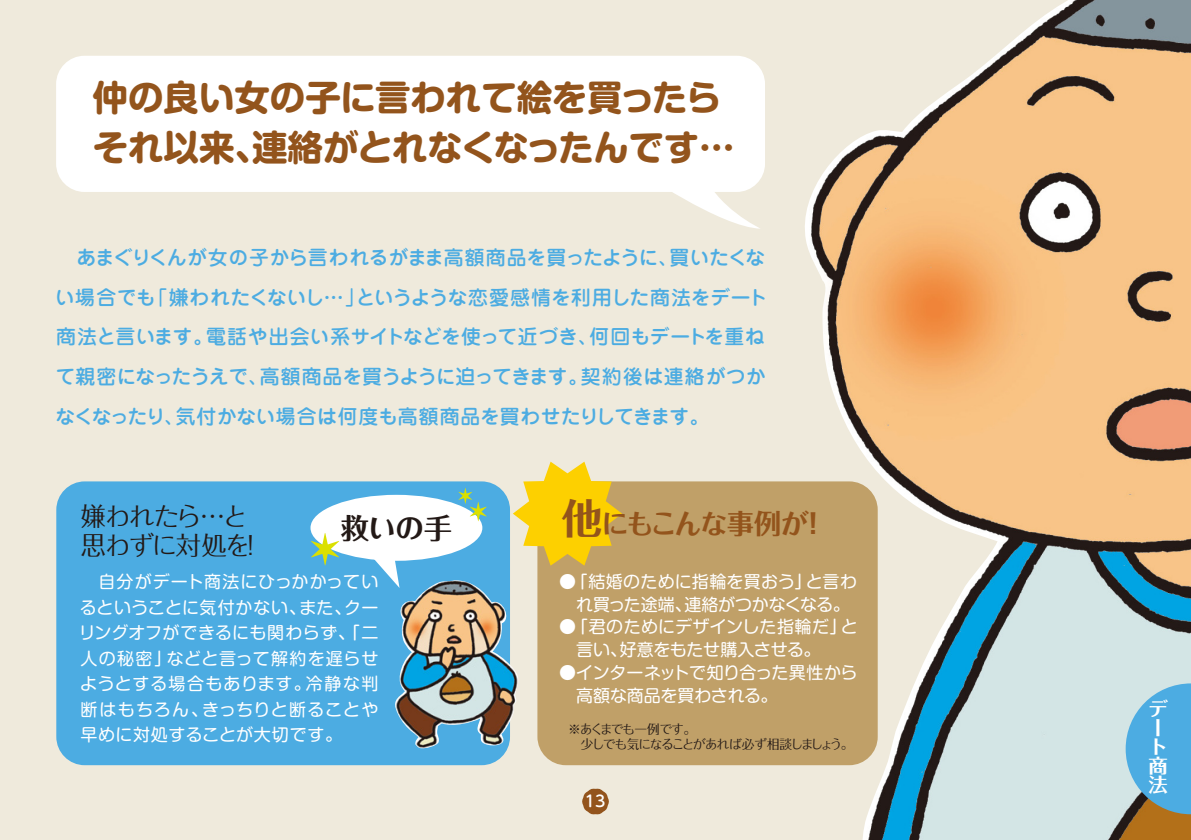
<style>
.page{position:relative;width:1191px;height:840px;background:#fff}
.page>*{position:absolute;margin:0;border:0;box-sizing:border-box;transform-origin:0 0}
.t1{font:35.4px/49.6px "Shin M Go Pro Bold 90 pv RKSJ H";color:#93541c}
.t2{font:28.4px "Folk Pro Bold 90 pv RKSJ H";color:#231916}
.t3{font:27.4px "Folk Pro Bold 90 pv RKSJ H";letter-spacing:-.05em;color:#93541c}
.t4{font:25.6px/28.4px "Folk Pro Regular 90 pv RKSJ H";letter-spacing:-.055em;color:#231916}
.t5{font:19.8px/39.6px "Jun 34 Pro Medium 90 pv RKSJ H";letter-spacing:-.005em;color:#4cace2}
.t6{font:19.4px/18.8px "Folk Pro Bold 90 pv RKSJ V";color:#fff}
.t7{font:17px/25.6px "Shin M Go Pro Regular 90 pv RKSJ H";letter-spacing:.005em;color:#fff;text-align:justify}
.t8{font:17px/22.6px "Shin M Go Pro Regular 90 pv RKSJ H";letter-spacing:-.015em;color:#fff}
.t9{font:15.6px "UD Shin M Go Pro Medium 90 pv RKSJ H";color:#fff}
.t10{font:12.8px/14.2px "Folk Pro Regular 90 pv RKSJ H";letter-spacing:-.1em;color:#231916}
.s1{font-size:41px}
</style>
<div class="page">
<div style="left:0;top:0;width:1191px;height:839px;background:#efeadc"></div>
<img style="left:800px;top:0;width:391px;height:839px">
<div style="left:56px;top:481px;width:454px;height:283px;background:#4cace2;border-radius:28px"></div>
<div style="left:56px;top:56px;width:709px;height:136px;background:#fff;border-radius:28px"></div>
<svg style="left:673px;top:178px;width:88px;height:50px"></svg>
<div style="left:537px;top:481px;width:340px;height:283px;background:#c0a068;border-radius:28px"></div>
<svg style="left:372px;top:559px;width:27px;height:23px"></svg>
<div style="left:310px;top:494px;width:172px;height:66px;background:#fff;border-radius:50%"></div>
<svg style="left:311px;top:532px;width:28px;height:33px"></svg>
<svg style="left:458px;top:488px;width:28px;height:33px"></svg>
<svg style="left:513px;top:461px;width:109px;height:104px"></svg>
<img style="left:394px;top:580px;width:124px;height:169px">
<svg style="left:582px;top:788px;width:27px;height:26px"></svg>
<svg style="left:1125px;top:683px;width:66px;height:130px;background:#65b0d7"></svg>
<h1 class="t1" style="left:93px;top:78px;width:643px">仲の良い女の子に言われて絵を買ったらそれ以来、連絡がとれなくなったんです…</h1>
<p class="t5" style="left:55px;top:240px;width:714px">　あまぐりくんが女の子から言われるがまま高額商品を買ったように、買いたくない場合でも「嫌われたくないし…」というような恋愛感情を利用した商法をデート商法と言います。電話や出会い系サイトなどを使って近づき、何回もデートを重ねて親密になったうえで、高額商品を買うように迫ってきます。契約後は連絡がつかなくなったり、気付かない場合は何度も高額商品を買わせたりしてきます。</p>
<h3 class="t4" style="left:80px;top:506px;width:184px">嫌われたら…と思わずに対処を！</h3>
<h2 class="t2" style="left:341px;top:517px;width:113px">救いの手</h2>
<p class="t7" style="left:79px;top:571px;width:301px">　自分がデート商法にひっかかっているということに気付かない、また、クーリングオフができるにも関わらず、「二人の秘密」などと言って解約を遅らせようとする場合もあります。冷静な判断はもちろん、きっちりと断ることや早めに対処することが大切です。</p>
<h3 class="t3" style="left:561px;top:513px;width:267px"><span class="s1">他</span>にもこんな事例が！</h3>
<p class="t7" style="left:559px;top:572px;width:299px;line-height:22.6px;text-align:center">●「結婚のために指輪を買おう」と言われ買った途端、連絡がつかなくなる。</p>
<p class="t7" style="left:576px;top:617px;width:283px;line-height:22.6px;text-indent:-17px">●「君のためにデザインした指輪だ」と言い、好意をもたせ購入させる。</p>
<p class="t8" style="left:576px;top:663px;width:283px;text-indent:-17px">●インターネットで知り合った異性から高額な商品を買わされる。</p>
<p class="t10" style="left:568px;top:723px;width:287px">※あくまでも一例です。<br>　少しでも気になることがあれば必ず相談しましょう。</p>
<p class="t9" style="left:585px;top:795px;width:22px">13</p>
<p class="t6" style="left:1148px;top:701px;width:21px">デート商法</p>
</div>
